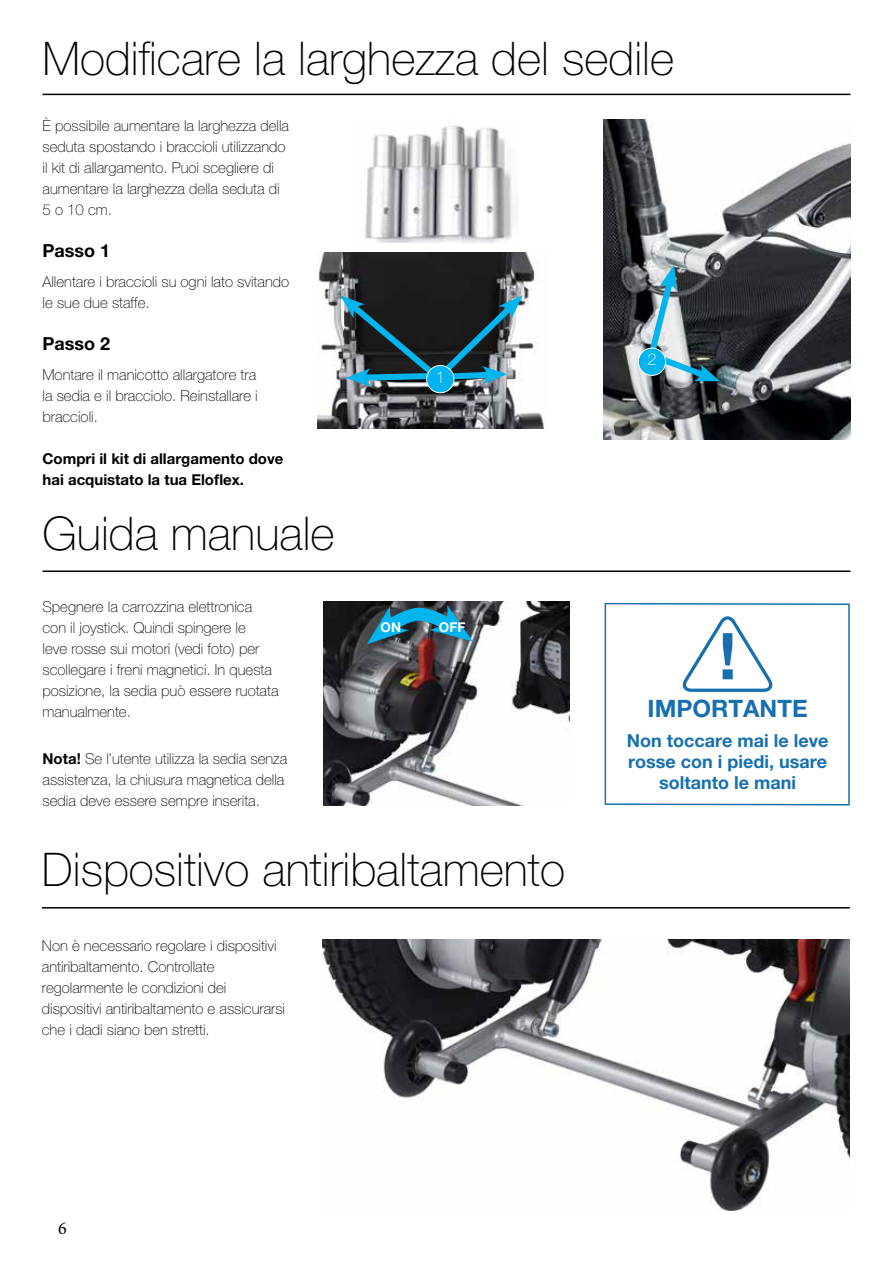
<style>
.page{position:relative;width:893px;height:1263px;background:#fff}
.page>*{position:absolute;margin:0;border:0;box-sizing:border-box;transform-origin:0 0}
.t1{font:100 46.5px "Helvetica Neue LT Pro";color:#000}
.t2{font:700 24px "Helvetica Neue LT Pro";color:#1670b0}
.t3{font:700 18px/21px "Helvetica Neue LT Pro";color:#1670b0;text-align:center}
.t4{font:700 18px "Helvetica Neue LT Pro";color:#000}
.t5{font:18px "Minion Pro";color:#000}
.t6{font:100 16.35px "Helvetica Neue LT Pro";color:#fff}
.t7{font:100 15px/21px "Helvetica Neue LT Pro";color:#000}
.t8{font:700 15px/21px "Helvetica Neue LT Pro";color:#000}
.t9{font:700 13.5px "Helvetica Neue LT Pro";color:#fff}
.s1{font-weight:700}
</style>
<div class="page">
<hr style="left:43px;top:94px;width:807px;height:1px;background:#000">
<img style="left:364px;top:125px;width:153px;height:118px">
<img style="left:317px;top:252px;width:229px;height:177px">
<img style="left:604px;top:120px;width:246px;height:319px">
<svg style="left:643px;top:265px;width:77px;height:119px;background:#627881"></svg>
<svg style="left:340px;top:295px;width:183px;height:94px;background:#39525a"></svg>
<hr style="left:43px;top:570px;width:807px;height:2px;background:#000">
<img style="left:323px;top:602px;width:247px;height:204px">
<svg style="left:367px;top:602px;width:106px;height:42px;background:#2c6d84"></svg>
<svg style="left:604px;top:602px;width:246px;height:204px"></svg>
<svg style="left:678px;top:616px;width:95px;height:77px"></svg>
<div style="left:427px;top:365px;width:27px;height:28px;background:#00b5ed;border-radius:50%"></div>
<div style="left:426px;top:365px;width:28px;height:28px;border:1px solid #fff;border-radius:50%"></div>
<div style="left:638px;top:348px;width:28px;height:27px;background:#00b5ed;border-radius:50%"></div>
<div style="left:638px;top:348px;width:28px;height:28px;border:1px solid #fff;border-radius:50%"></div>
<hr style="left:42px;top:907px;width:808px;height:1px;background:#000">
<img style="left:322px;top:940px;width:528px;height:271px">
<h1 class="t1" style="left:43px;top:32px;width:633px">Modificare la larghezza del sedile</h1>
<p class="t7" style="left:43px;top:115px;width:248px">È possibile aumentare la larghezza della seduta spostando i braccioli utilizzando il kit di allargamento. Puoi scegliere di aumentare la larghezza della seduta di 5 o 10 cm.</p>
<p class="t4" style="left:43px;top:240px;width:69px">Passo 1</p>
<p class="t7" style="left:43px;top:271px;width:248px">Allentare i braccioli su ogni lato svitando le sue due staffe.</p>
<p class="t4" style="left:43px;top:333px;width:69px">Passo 2</p>
<p class="t7" style="left:43px;top:364px;width:217px;text-align:justify">Montare il manicotto allargatore tra la sedia e il bracciolo. Reinstallare i braccioli.</p>
<p class="t8" style="left:43px;top:448px;width:242px">Compri il kit di allargamento dove hai acquistato la tua Eloflex.</p>
<h1 class="t1" style="left:43px;top:507px;width:294px">Guida manuale</h1>
<p class="t7" style="left:43px;top:597px;width:237px">Spegnere la carrozzina elettronica con il joystick. Quindi spingere le<br>leve rosse sui motori (vedi foto) per scollegare i freni magnetici. In questa posizione, la sedia può essere ruotata manualmente.</p>
<p class="t7" style="left:43px;top:748px;width:246px"><span class="s1">Nota!</span> Se l’utente utilizza la sedia senza assistenza, la chiusura magnetica della sedia deve essere sempre inserita.</p>
<p class="t6" style="left:436px;top:367px;width:11px">1</p>
<p class="t9" style="left:381px;top:619px;width:22px">ON</p>
<p class="t9" style="left:439px;top:619px;width:28px">OFF</p>
<h1 class="t1" style="left:42px;top:843px;width:525px">Dispositivo antiribaltamento</h1>
<p class="t7" style="left:42px;top:935px;width:245px">Non è necessario regolare i dispositivi antiribaltamento. Controllate regolarmente le condizioni dei dispositivi antiribaltamento e assicurarsi che i dadi siano ben stretti.</p>
<p class="t6" style="left:648px;top:350px;width:11px">2</p>
<h2 class="t2" style="left:648px;top:694px;width:161px">IMPORTANTE</h2>
<p class="t3" style="left:627px;top:730px;width:203px">Non toccare mai le leve rosse con i piedi, usare soltanto le mani</p>
<p class="t5" style="left:58px;top:1217px;width:10px">6</p>
</div>
